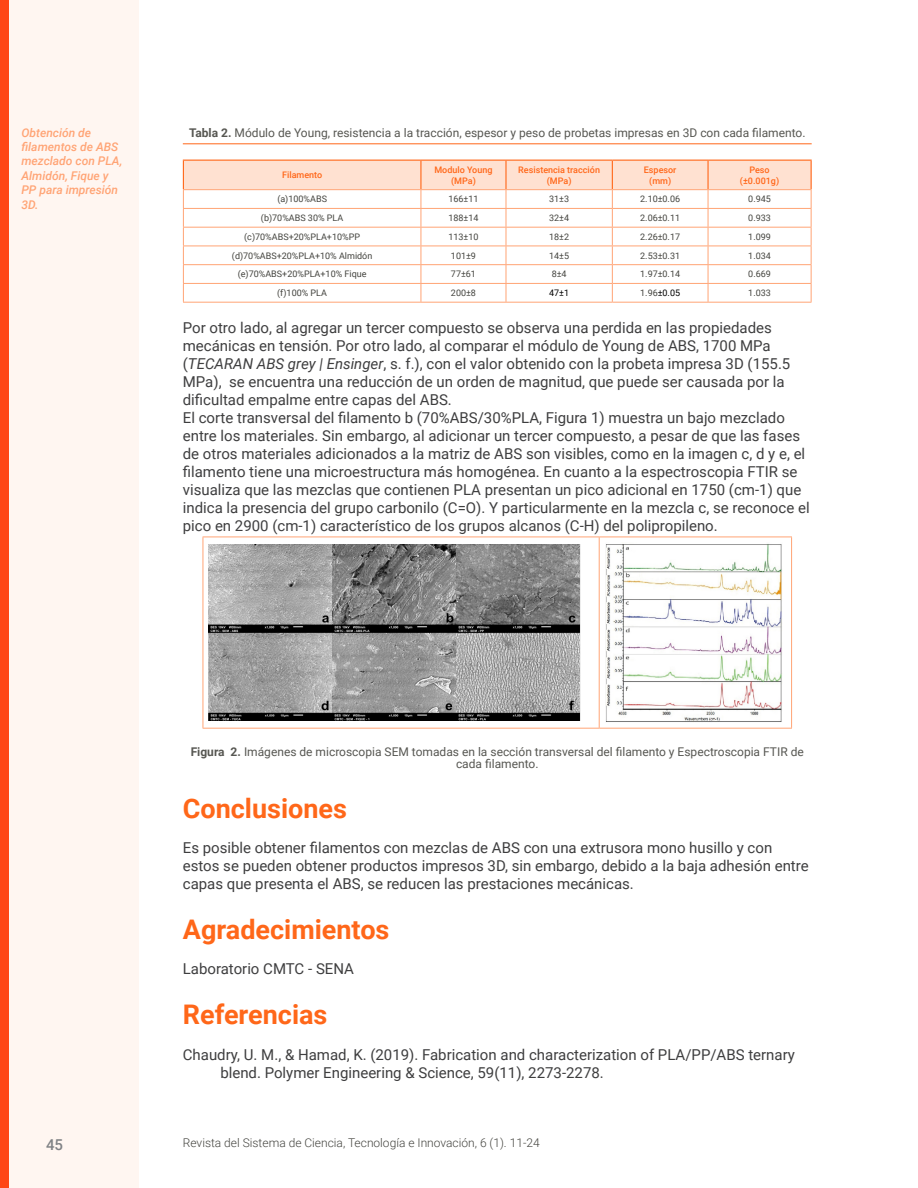
<style>
.page{position:relative;width:918px;height:1188px;background:#fff}
.page>*{position:absolute;margin:0;border:0;box-sizing:border-box;transform-origin:0 0}
.Título_cuerpo{font:700 27px "Roboto";color:#ff6719}
.Cuerpo_sin_sangría{font:700 27px "Roboto";color:#ff6719}
.Cuerpo_texto{font:15px/18px "Roboto";color:#3e3e3f}
.referencias{font:15px/18px "Roboto";color:#3e3e3f}
.Cuerpo_sin_sangría-2{font:15px "Roboto";color:#3e3e3f}
.t1{font:500 15px "Roboto";color:#808285}
.Fuente{font:12px/12px "Roboto";color:#575752;text-align:center}
.Tabla{font:12px "Roboto";color:#575752}
.Viñeta_texto_pagina{font:italic 500 12px/14.4px "Roboto";color:#ffa475}
.t2{font:300 12px "Roboto";color:#44443f}
.Cuerpo_tabla{font:9px "Roboto";color:#44443f}
.Cabeza_texto{font:500 9px/10.8px "Roboto";color:#ff6719;text-align:center}
.Cuerpo_tabla-2{font:9px "Roboto";color:#000}
.s1{font-weight:700}
.s2{color:#44443f}
.s3{font-style:italic}
</style>
<div class="page">
<div style="left:0;top:0;width:139px;height:1188px;background:#fff6f1"></div>
<div style="left:0;top:0;width:9px;height:1188px;background:#ff4616"></div>
<hr style="left:183px;top:144px;width:629px;height:1px;background:#ff6719">
<hr style="left:183px;top:302px;width:238px;height:1px;background:#ffa475">
<hr style="left:421px;top:302px;width:85px;height:1px;background:#ffa475">
<hr style="left:506px;top:302px;width:106px;height:1px;background:#ffa475">
<hr style="left:612px;top:302px;width:96px;height:1px;background:#ffa475">
<hr style="left:708px;top:302px;width:104px;height:1px;background:#ffa475">
<svg style="left:183px;top:160px;width:629px;height:142px"></svg>
<svg style="left:204px;top:538px;width:587px;height:190px"></svg>
<hr style="left:203px;top:537px;width:396px;height:1px;background:#ffa475">
<hr style="left:203px;top:537px;width:1px;height:191px;background:#ffa475">
<hr style="left:599px;top:537px;width:193px;height:1px;background:#ffa475">
<hr style="left:599px;top:537px;width:1px;height:191px;background:#ffa475">
<hr style="left:791px;top:537px;width:1px;height:191px;background:#ffa475">
<hr style="left:203px;top:728px;width:396px;height:1px;background:#ffa475">
<hr style="left:599px;top:728px;width:193px;height:1px;background:#ffa475">
<img style="left:209px;top:545px;width:374px;height:176px">
<img style="left:605px;top:543px;width:178px;height:179px">
<p class="Viñeta_texto_pagina" style="left:21px;top:125px;width:102px">Obtención de filamentos de ABS mezclado con PLA,<br>Almidón, Fique y<br>PP para impresión<br>3D.</p>
<p class="Tabla" style="left:189px;top:124px;width:618px"><span class="s1">Tabla 2.</span> Módulo de Young, resistencia a la tracción, espesor y peso de probetas impresas en 3D con cada filamento.</p>
<p class="Cabeza_texto" style="left:282px;top:169px;width:42px">Filamento</p>
<p class="Cabeza_texto" style="left:434px;top:164px;width:60px">Modulo Young (MPa)</p>
<p class="Cabeza_texto" style="left:518px;top:164px;width:83px">Resistencia tracción (MPa)</p>
<p class="Cabeza_texto" style="left:644px;top:164px;width:34px">Espesor</p>
<p class="Cabeza_texto" style="left:749px;top:164px;width:22px">Peso</p>
<p class="Cabeza_texto" style="left:740px;top:175px;width:41px">(±0.001g)</p>
<p class="Cabeza_texto" style="left:649px;top:175px;width:23px">(mm)</p>
<p class="Cuerpo_tabla" style="left:277px;top:193px;width:51px">(a)100%ABS</p>
<p class="Cuerpo_tabla" style="left:448px;top:193px;width:32px">166±11</p>
<p class="Cuerpo_tabla" style="left:549px;top:193px;width:21px">31±3</p>
<p class="Cuerpo_tabla" style="left:640px;top:193px;width:41px">2.10±0.06</p>
<p class="Cuerpo_tabla" style="left:748px;top:193px;width:24px">0.945</p>
<p class="Cuerpo_tabla" style="left:261px;top:212px;width:84px">(b)70%ABS 30% PLA</p>
<p class="Cuerpo_tabla" style="left:448px;top:212px;width:32px">188±14</p>
<p class="Cuerpo_tabla" style="left:549px;top:212px;width:21px">32±4</p>
<p class="Cuerpo_tabla" style="left:640px;top:212px;width:41px">2.06±0.11</p>
<p class="Cuerpo_tabla" style="left:748px;top:212px;width:24px">0.933</p>
<p class="Cuerpo_tabla" style="left:244px;top:230px;width:117px">(c)70%ABS+20%PLA+10%PP</p>
<p class="Cuerpo_tabla" style="left:448px;top:230px;width:32px">113±10</p>
<p class="Cuerpo_tabla" style="left:549px;top:230px;width:21px">18±2</p>
<p class="Cuerpo_tabla" style="left:640px;top:230px;width:41px">2.26±0.17</p>
<p class="Cuerpo_tabla" style="left:748px;top:230px;width:24px">1.099</p>
<p class="Cuerpo_tabla" style="left:232px;top:249px;width:142px">(d)70%ABS+20%PLA+10% Almidón</p>
<p class="Cuerpo_tabla" style="left:451px;top:249px;width:27px">101±9</p>
<p class="Cuerpo_tabla" style="left:549px;top:249px;width:21px">14±5</p>
<p class="Cuerpo_tabla" style="left:640px;top:249px;width:41px">2.53±0.31</p>
<p class="Cuerpo_tabla" style="left:748px;top:249px;width:24px">1.034</p>
<p class="Cuerpo_tabla" style="left:238px;top:268px;width:130px">(e)70%ABS+20%PLA+10% Fique</p>
<p class="Cuerpo_tabla" style="left:451px;top:268px;width:27px">77±61</p>
<p class="Cuerpo_tabla" style="left:552px;top:268px;width:16px">8±4</p>
<p class="Cuerpo_tabla" style="left:640px;top:268px;width:41px">1.97±0.14</p>
<p class="Cuerpo_tabla" style="left:748px;top:268px;width:24px">0.669</p>
<p class="Cuerpo_tabla" style="left:277px;top:287px;width:51px">(f)100% PLA</p>
<p class="Cuerpo_tabla" style="left:451px;top:287px;width:27px">200±8</p>
<p class="Cuerpo_tabla-2" style="left:549px;top:287px;width:21px">47±1</p>
<p class="Cuerpo_tabla-2" style="left:640px;top:287px;width:41px"><span class="s2">1.96</span>±0.05</p>
<p class="Cuerpo_tabla" style="left:748px;top:287px;width:24px">1.033</p>
<p class="Cuerpo_texto" style="left:183px;top:318px;width:609px">Por otro lado, al agregar un tercer compuesto se observa una perdida en las propiedades mecánicas en tensión. Por otro lado, al comparar el módulo de Young de ABS, 1700 MPa (<span class="s3">TECARAN ABS grey | Ensinger</span>, s. f.), con el valor obtenido con la probeta impresa 3D (155.5<br>MPa), se encuentra una reducción de un orden de magnitud, que puede ser causada por la dificultad empalme entre capas del ABS.</p>
<p class="Cuerpo_texto" style="left:183px;top:408px;width:628px">El corte transversal del filamento b (70%ABS/30%PLA, Figura 1) muestra un bajo mezclado entre los materiales. Sin embargo, al adicionar un tercer compuesto, a pesar de que las fases de otros materiales adicionados a la matriz de ABS son visibles, como en la imagen c, d y e, el filamento tiene una microestructura más homogénea. En cuanto a la espectroscopia FTIR se visualiza que las mezclas que contienen PLA presentan un pico adicional en 1750 (cm-1) que indica la presencia del grupo carbonilo (C=O). Y particularmente en la mezcla c, se reconoce el pico en 2900 (cm-1) característico de los grupos alcanos (C-H) del polipropileno.</p>
<p class="Fuente" style="left:191px;top:745px;width:615px"><span class="s1">Figura 2.</span> Imágenes de microscopia SEM tomadas en la sección transversal del filamento y Espectroscopia FTIR de cada filamento.</p>
<p class="Título_cuerpo" style="left:183px;top:789px;width:166px">Conclusiones</p>
<p class="Cuerpo_texto" style="left:183px;top:838px;width:627px">Es posible obtener filamentos con mezclas de ABS con una extrusora mono husillo y con estos se pueden obtener productos impresos 3D, sin embargo, debido a la baja adhesión entre capas que presenta el ABS, se reducen las prestaciones mecánicas.</p>
<p class="Título_cuerpo" style="left:183px;top:910px;width:208px">Agradecimientos</p>
<p class="Cuerpo_sin_sangría-2" style="left:183px;top:958px;width:173px">Laboratorio CMTC - SENA</p>
<p class="Cuerpo_sin_sangría" style="left:183px;top:996px;width:146px">Referencias</p>
<p class="referencias" style="left:220px;top:1045px;width:576px;text-indent:-38px">Chaudry, U. M., &amp; Hamad, K. (2019). Fabrication and characterization of PLA/PP/ABS ternary blend. Polymer Engineering &amp; Science, 59(11), 2273-2278.</p>
<p class="t1" style="left:46px;top:1134px;width:19px">45</p>
<p class="t2" style="left:183px;top:1135px;width:358px">Revista del Sistema de Ciencia, Tecnología e Innovación, 6 (1). 11-24</p>
</div>
